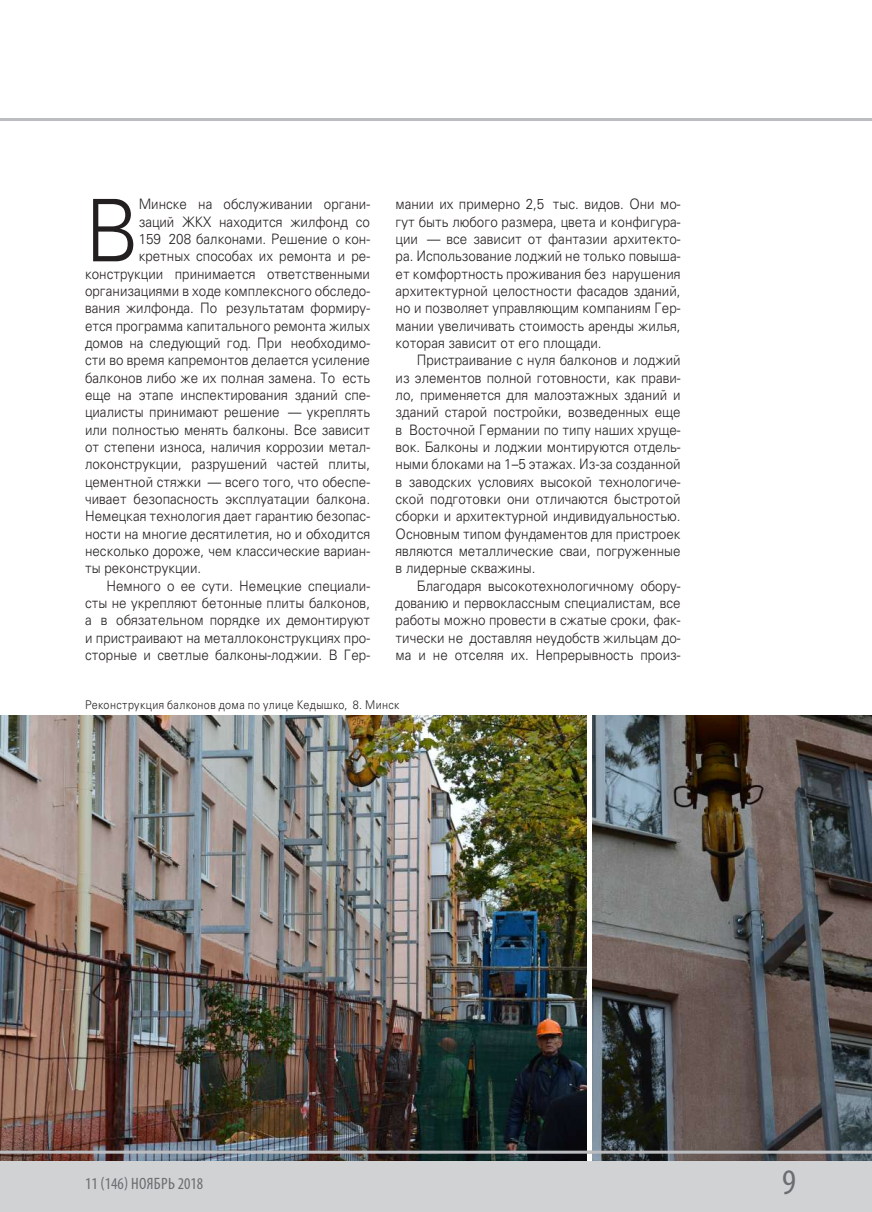
<style>
.page{position:relative;width:872px;height:1212px;background:#fff}
.page>*{position:absolute;margin:0;border:0;box-sizing:border-box;transform-origin:0 0}
.t1{font:300 86.4px "Partner";color:#231f20;scale:.93 1}
.t2{font:condensed 36px "Myriad Pro";color:#6c6d70}
.t3{font:condensed 16.5px "Myriad Pro";color:#6c6d70}
.t4{font:300 14.4px/17.2px "Partner";color:#231f20;text-align:justify;scale:.93 1}
.t5{font:300 12px "Partner";letter-spacing:.035em;color:#231f20;scale:.9 1}
</style>
<div class="page">
<img style="left:592px;top:716px;width:280px;height:446px">
<img style="left:0;top:716px;width:586px;height:446px">
<div style="left:0;top:1162px;width:872px;height:50px;background:#d1d2d4"></div>
<hr style="left:0;top:1150px;width:872px;height:3px;background:#bcbdc0">
<hr style="left:0;top:118px;width:872px;height:3px;background:#bcbdc0">
<p class="t4" style="left:395px;top:196px;width:308px">мании их примерно 2,5 тыс. видов. Они мо&shy;гут быть любого размера, цвета и конфигура&shy;ции — все зависит от фантазии архитекто&shy;ра. Использование лоджий не только повыша&shy;ет комфортность проживания без нарушения архитектурной целостности фасадов зданий, но и позволяет управляющим компаниям Гер&shy;мании увеличивать стоимость аренды жилья, которая зависит от его площади.</p>
<p class="t4" style="left:395px;top:352px;width:308px;text-indent:21px">Пристраивание с нуля балконов и лоджий из элементов полной готовности, как прави&shy;ло, применяется для малоэтажных зданий и зданий старой постройки, возведенных еще в Восточной Германии по типу наших хруще&shy;вок. Балконы и лоджии монтируются отдель&shy;ными блоками на 1–5 этажах. Из-за созданной в заводских условиях высокой технологиче&shy;ской подготовки они отличаются быстротой сборки и архитектурной индивидуальностью.<br>Основным типом фундаментов для пристроек являются металлические сваи, погруженные в лидерные скважины.</p>
<p class="t4" style="left:395px;top:577px;width:308px;text-indent:21px">Благодаря высокотехнологичному обору&shy;дованию и первоклассным специалистам, все работы можно провести в сжатые сроки, фак&shy;тически не доставляя неудобств жильцам до&shy;ма и не отселяя их. Непрерывность произ-</p>
<h1 class="t1" style="left:85px;top:181px;width:59px">В</h1>
<p class="t4" style="left:139px;top:196px;width:250px">Минске на обслуживании органи-</p>
<p class="t4" style="left:139px;top:213px;width:250px">заций ЖКХ находится жилфонд со</p>
<p class="t4" style="left:139px;top:230px;width:250px">159 208 балконами. Решение о кон-</p>
<p class="t4" style="left:139px;top:248px;width:250px">кретных способах их ремонта и ре-</p>
<p class="t4" style="left:85px;top:265px;width:308px">конструкции принимается ответственными</p>
<p class="t4" style="left:85px;top:282px;width:308px">организациями в ходе комплексного обследо-</p>
<p class="t4" style="left:85px;top:300px;width:308px">вания жилфонда. По результатам формиру-</p>
<p class="t4" style="left:85px;top:317px;width:308px">ется программа капитального ремонта жилых</p>
<p class="t4" style="left:85px;top:334px;width:308px">домов на следующий год. При необходимо-</p>
<p class="t4" style="left:85px;top:352px;width:308px">сти во время капремонтов делается усиление</p>
<p class="t4" style="left:85px;top:369px;width:308px">балконов либо же их полная замена. То есть</p>
<p class="t4" style="left:85px;top:386px;width:308px">еще на этапе инспектирования зданий спе-</p>
<p class="t4" style="left:85px;top:404px;width:308px">циалисты принимают решение — укреплять</p>
<p class="t4" style="left:85px;top:421px;width:308px">или полностью менять балконы. Все зависит</p>
<p class="t4" style="left:85px;top:438px;width:308px">от степени износа, наличия коррозии метал-</p>
<p class="t4" style="left:85px;top:456px;width:308px">локонструкции, разрушений частей плиты,</p>
<p class="t4" style="left:85px;top:473px;width:308px">цементной стяжки — всего того, что обеспе-</p>
<p class="t4" style="left:85px;top:490px;width:308px">чивает безопасность эксплуатации балкона.</p>
<p class="t4" style="left:85px;top:508px;width:308px">Немецкая технология дает гарантию безопас-</p>
<p class="t4" style="left:85px;top:525px;width:308px">ности на многие десятилетия, но и обходится</p>
<p class="t4" style="left:85px;top:542px;width:308px">несколько дороже, чем классические вариан-</p>
<p class="t4" style="left:85px;top:560px;width:126px">ты реконструкции.</p>
<p class="t4" style="left:106px;top:577px;width:285px">Немного о ее сути. Немецкие специали-</p>
<p class="t4" style="left:85px;top:594px;width:308px">сты не укрепляют бетонные плиты балконов,</p>
<p class="t4" style="left:85px;top:612px;width:308px">а в обязательном порядке их демонтируют</p>
<p class="t4" style="left:85px;top:629px;width:308px">и пристраивают на металлоконструкциях про-</p>
<p class="t4" style="left:85px;top:646px;width:308px">сторные и светлые балконы-лоджии. В Гер-</p>
<p class="t5" style="left:85px;top:698px;width:351px">Реконструкция балконов дома по улице Кедышко, 8. Минск</p>
<p class="t3" style="left:85px;top:1173px;width:119px">11 (146) НОЯБРЬ 2018</p>
<h2 class="t2" style="left:782px;top:1160px;width:15px">9</h2>
</div>
